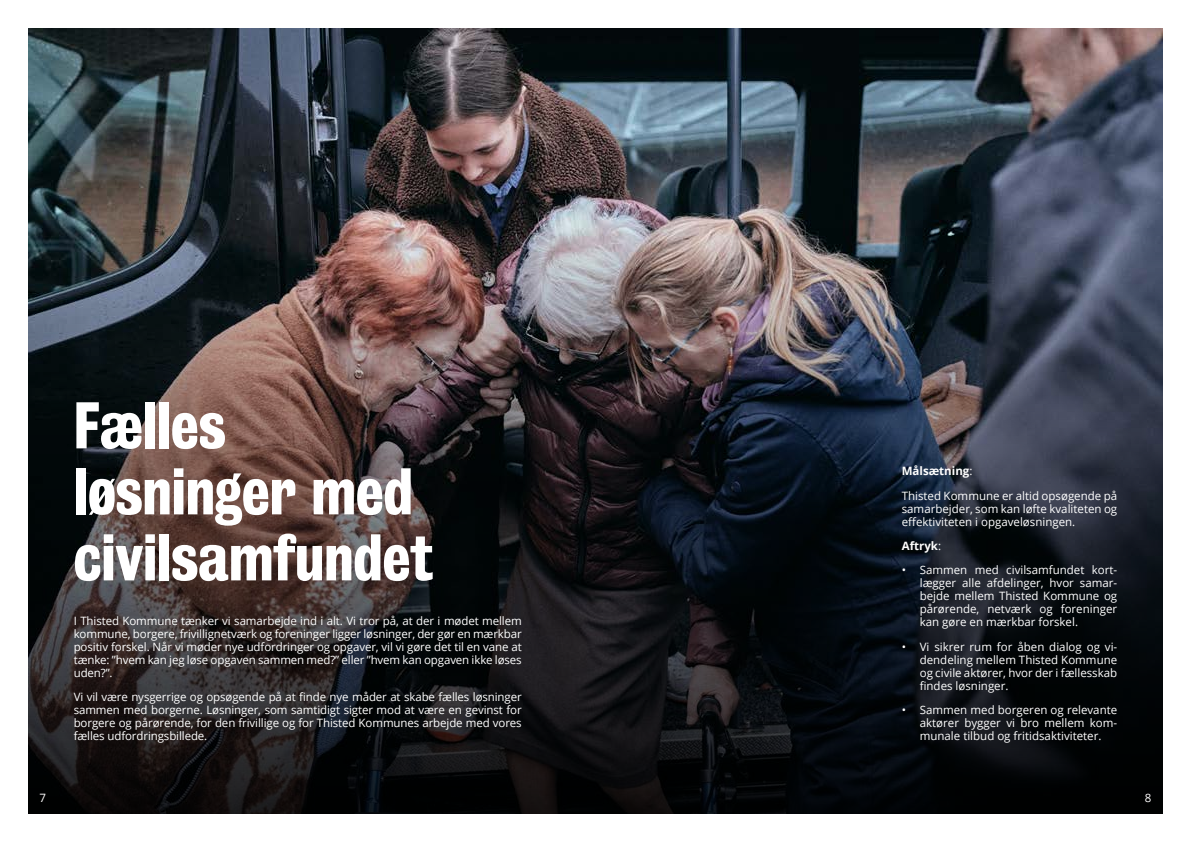
<style>
.page{position:relative;width:1191px;height:842px;background:#fff}
.page>*{position:absolute;margin:0;border:0;box-sizing:border-box;transform-origin:0 0}
.t1{font:60px/66px "Bureau Grotesque Three Seven";color:#fff}
.t2{font:11.5px/13px "Open Sans";color:#fff;text-align:justify}
.t3{font:700 11.5px "Open Sans";color:#fff}
.s1{font-weight:700}
.s2{font-weight:400}
</style>
<div class="page">
<img style="left:28px;top:28px;width:1134px;height:200px">
<img style="left:28px;top:228px;width:1134px;height:586px">
<p class="t2" style="left:40px;top:791px;width:8px">7</p>
<h1 class="t1" style="left:74px;top:390px;width:361px">Fælles løsninger med civilsamfundet</h1>
<p class="t2" style="left:74px;top:614px;width:449px">I Thisted Kommune tænker vi samarbejde ind i alt. Vi tror på, at der i mødet mellem kommune, borgere, frivillignetværk og foreninger ligger løsninger, der gør en mærkbar positiv forskel. Når vi møder nye udfordringer og opgaver, vil vi gøre det til en vane at tænke: ”hvem kan jeg løse opgaven sammen med?” eller ”hvem kan opgaven ikke løses uden?”.</p>
<p class="t2" style="left:74px;top:690px;width:449px">Vi vil være nysgerrige og opsøgende på at finde nye måder at skabe fælles løsninger sammen med borgerne. Løsninger, som samtidigt sigter mod at være en gevinst for borgere og pårørende, for den frivillige og for Thisted Kommunes arbejde med vores fælles udfordringsbillede.</p>
<p class="t2" style="left:901px;top:459px;width:217px;line-height:24.3px"><span class="s1">Målsætning</span>:<br>Thisted Kommune er altid opsøgende på</p>
<p class="t2" style="left:901px;top:502px;width:217px">samarbejder, som kan løfte kvaliteten og effektiviteten i opgaveløsningen.</p>
<p class="t3" style="left:901px;top:538px;width:41px">Aftryk<span class="s2">:</span></p>
<p class="t2" style="left:919px;top:563px;width:199px;text-indent:-18px">• Sammen med civilsamfundet kort&shy;lægger alle afdelinger, hvor samar&shy;bejde mellem Thisted Kommune og pårørende, netværk og foreninger kan gøre en mærkbar forskel.</p>
<p class="t2" style="left:919px;top:639px;width:199px;text-indent:-18px">• Vi sikrer rum for åben dialog og vi&shy;dendeling mellem Thisted Kommune og civile aktører, hvor der i fællesskab findes løsninger.</p>
<p class="t2" style="left:919px;top:703px;width:199px;text-indent:-18px">• Sammen med borgeren og relevante aktører bygger vi bro mellem kom&shy;munale tilbud og fritidsaktiviteter.</p>
<p class="t2" style="left:1144px;top:791px;width:8px">8</p>
</div>
